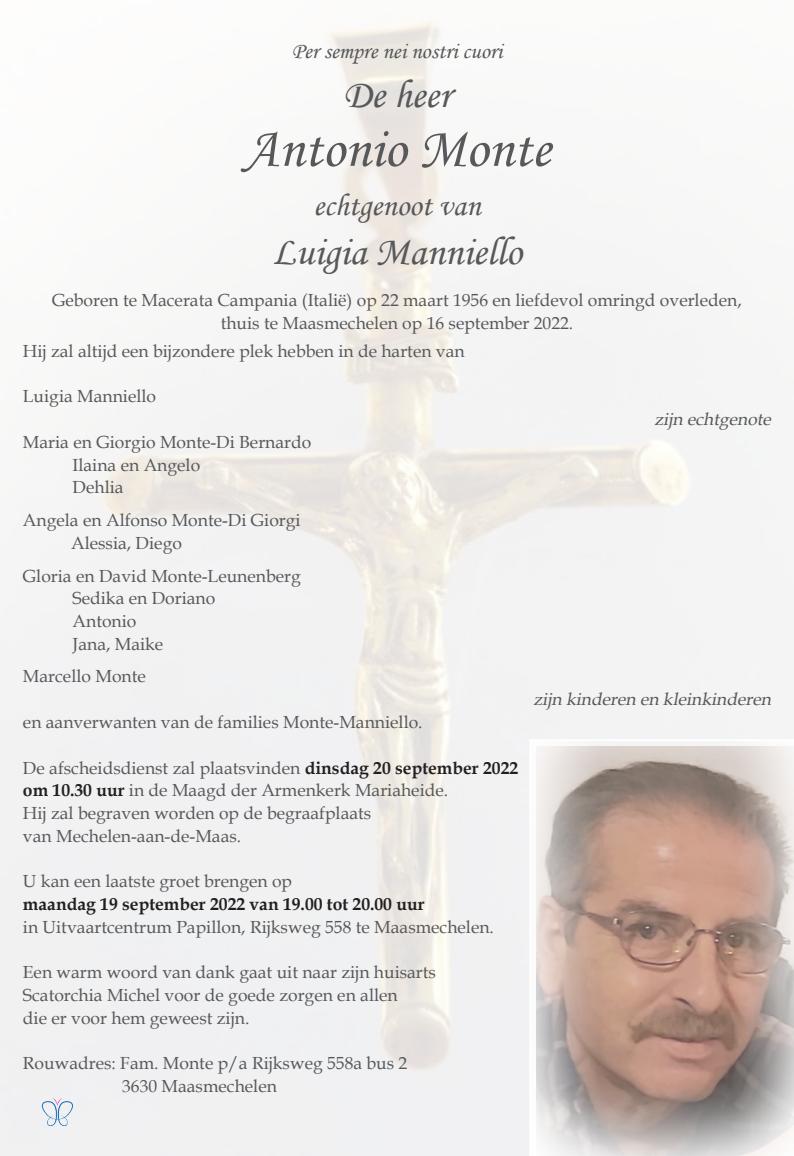
<style>
.page{position:relative;width:794px;height:1156px;background:#fff}
.page>*{position:absolute;margin:0;border:0;box-sizing:border-box;transform-origin:0 0}
.t1{font:56px "Monotype Corsiva";color:#57585a}
.t2{font:40.25px "Monotype Corsiva";color:#57585a}
.t3{font:31.5px "Monotype Corsiva";color:#57585a}
.t4{font:22.75px "Monotype Corsiva";color:#57585a}
.t5{font:17.5px "Book Antiqua";color:#57585a}
.t6{font:italic 17.5px "Book Antiqua";color:#57585a}
.t7{font:700 17.5px "Book Antiqua";color:#231f20}
.s1{font-weight:700;color:#231f20}
</style>
<div class="page">
<img style="left:41px;top:1095px;width:33px;height:37px">
<svg style="left:529px;top:739px;width:265px;height:417px;background:#bfa99f"></svg>
<p class="t4" style="left:292px;top:38px;width:212px">Per sempre nei nostri cuori</p>
<p class="t2" style="left:343px;top:70px;width:109px">De heer</p>
<p class="t1" style="left:243px;top:115px;width:308px">Antonio Monte</p>
<p class="t3" style="left:313px;top:186px;width:168px">echtgenoot van</p>
<p class="t2" style="left:272px;top:227px;width:251px">Luigia Manniello</p>
<p class="t5" style="left:52px;top:288px;width:691px">Geboren te Macerata Campania (Italië) op 22 maart 1956 en liefdevol omringd overleden,</p>
<p class="t5" style="left:221px;top:311px;width:354px">thuis te Maasmechelen op 16 september 2022.</p>
<p class="t5" style="left:23px;top:339px;width:443px">Hij zal altijd een bijzondere plek hebben in de harten van</p>
<p class="t5" style="left:23px;top:384px;width:135px">Luigia Manniello</p>
<p class="t6" style="left:654px;top:407px;width:122px">zijn echtgenote</p>
<p class="t5" style="left:23px;top:430px;width:290px">Maria en Giorgio Monte-Di Bernardo</p>
<p class="t5" style="left:73px;top:453px;width:129px">Ilaina en Angelo</p>
<p class="t5" style="left:73px;top:475px;width:53px">Dehlia</p>
<p class="t5" style="left:23px;top:508px;width:279px">Angela en Alfonso Monte-Di Giorgi</p>
<p class="t5" style="left:71px;top:531px;width:112px">Alessia, Diego</p>
<p class="t5" style="left:23px;top:563px;width:279px">Gloria en David Monte-Leunenberg</p>
<p class="t5" style="left:73px;top:586px;width:144px">Sedika en Doriano</p>
<p class="t5" style="left:73px;top:609px;width:65px">Antonio</p>
<p class="t5" style="left:73px;top:632px;width:92px">Jana, Maike</p>
<p class="t5" style="left:23px;top:664px;width:124px">Marcello Monte</p>
<p class="t6" style="left:533px;top:687px;width:243px">zijn kinderen en kleinkinderen</p>
<p class="t5" style="left:23px;top:710px;width:401px">en aanverwanten van de families Monte-Manniello.</p>
<p class="t5" style="left:23px;top:755px;width:497px">De afscheidsdienst zal plaatsvinden <span class="s1">dinsdag 20 september 2022</span></p>
<p class="t5" style="left:23px;top:778px;width:427px"><span class="s1">om 10.30 uur</span> in de Maagd der Armenkerk Mariaheide.</p>
<p class="t5" style="left:23px;top:801px;width:350px">Hij zal begraven worden op de begraafplaats</p>
<p class="t5" style="left:23px;top:824px;width:220px">van Mechelen-aan-de-Maas.</p>
<p class="t5" style="left:23px;top:869px;width:271px">U kan een laatste groet brengen op</p>
<p class="t7" style="left:23px;top:892px;width:403px">maandag 19 september 2022 van 19.00 tot 20.00 uur</p>
<p class="t5" style="left:23px;top:915px;width:472px">in Uitvaartcentrum Papillon, Rijksweg 558 te Maasmechelen.</p>
<p class="t5" style="left:23px;top:960px;width:414px">Een warm woord van dank gaat uit naar zijn huisarts</p>
<p class="t5" style="left:23px;top:983px;width:376px">Scatorchia Michel voor de goede zorgen en allen</p>
<p class="t5" style="left:23px;top:1006px;width:228px">die er voor hem geweest zijn.</p>
<p class="t5" style="left:23px;top:1051px;width:386px">Rouwadres: Fam. Monte p/a Rijksweg 558a bus 2</p>
<p class="t5" style="left:122px;top:1074px;width:156px">3630 Maasmechelen</p>
</div>
